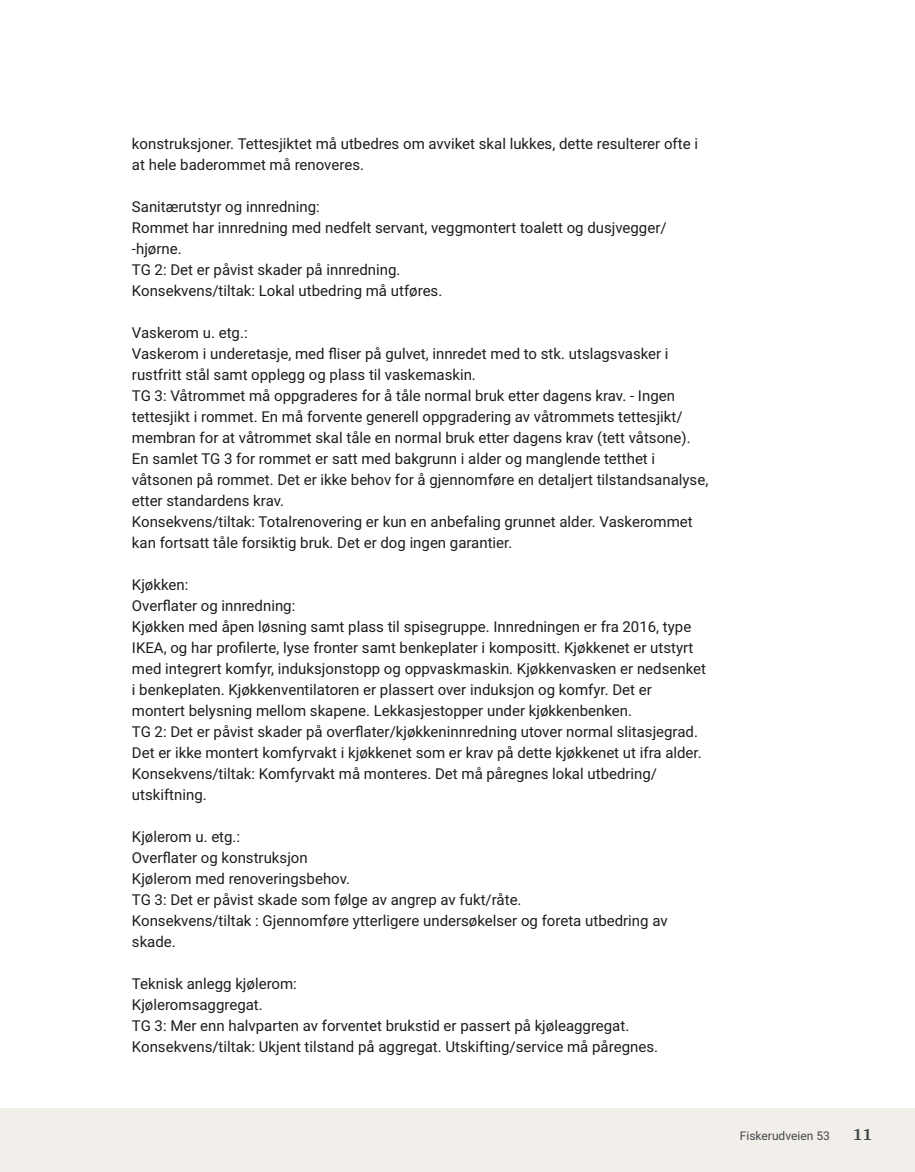
<style>
.page{position:relative;width:915px;height:1172px;background:#fff}
.page>*{position:absolute;margin:0;border:0;box-sizing:border-box;transform-origin:0 0}
.t1{font:700 18px "Arya";color:#414749}
.t2{font:15px/21px "Roboto Vitec";color:#1d1d1b}
.t3{font:12px "Roboto Vitec";color:#414749}
</style>
<div class="page">
<div style="left:0;top:1108px;width:914px;height:64px;background:#f2eeea"></div>
<p class="t2" style="left:132px;top:132px;width:567px">konstruksjoner. Tettesjiktet må utbedres om avviket skal lukkes, dette resulterer ofte i at hele baderommet må renoveres.</p>
<p class="t2" style="left:132px;top:195px;width:536px">Sanitærutstyr og innredning:<br>Rommet har innredning med nedfelt servant, veggmontert toalett og dusjvegger/ ‑hjørne.<br>TG 2: Det er påvist skader på innredning.<br>Konsekvens/tiltak: Lokal utbedring må utføres.</p>
<p class="t2" style="left:132px;top:321px;width:577px">Vaskerom u. etg.:<br>Vaskerom i underetasje, med fliser på gulvet, innredet med to stk. utslagsvasker i rustfritt stål samt opplegg og plass til vaskemaskin.<br>TG 3: Våtrommet må oppgraderes for å tåle normal bruk etter dagens krav. ‑ Ingen tettesjikt i rommet. En må forvente generell oppgradering av våtrommets tettesjikt/ membran for at våtrommet skal tåle en normal bruk etter dagens krav (tett våtsone).<br>En samlet TG 3 for rommet er satt med bakgrunn i alder og manglende tetthet i våtsonen på rommet. Det er ikke behov for å gjennomføre en detaljert tilstandsanalyse, etter standardens krav.<br>Konsekvens/tiltak: Totalrenovering er kun en anbefaling grunnet alder. Vaskerommet kan fortsatt tåle forsiktig bruk. Det er dog ingen garantier.</p>
<p class="t2" style="left:132px;top:573px;width:575px">Kjøkken:<br>Overflater og innredning:<br>Kjøkken med åpen løsning samt plass til spisegruppe. Innredningen er fra 2016, type IKEA, og har profilerte, lyse fronter samt benkeplater i kompositt. Kjøkkenet er utstyrt med integrert komfyr, induksjonstopp og oppvaskmaskin. Kjøkkenvasken er nedsenket i benkeplaten. Kjøkkenventilatoren er plassert over induksjon og komfyr. Det er montert belysning mellom skapene. Lekkasjestopper under kjøkkenbenken.<br>TG 2: Det er påvist skader på overflater/kjøkkeninnredning utover normal slitasjegrad.<br>Det er ikke montert komfyrvakt i kjøkkenet som er krav på dette kjøkkenet ut ifra alder.<br>Konsekvens/tiltak: Komfyrvakt må monteres. Det må påregnes lokal utbedring/ utskiftning.</p>
<p class="t2" style="left:132px;top:825px;width:537px">Kjølerom u. etg.:<br>Overflater og konstruksjon<br>Kjølerom med renoveringsbehov.<br>TG 3: Det er påvist skade som følge av angrep av fukt/råte.<br>Konsekvens/tiltak : Gjennomføre ytterligere undersøkelser og foreta utbedring av skade.</p>
<p class="t2" style="left:132px;top:972px;width:527px">Teknisk anlegg kjølerom:<br>Kjøleromsaggregat.<br>TG 3: Mer enn halvparten av forventet brukstid er passert på kjøleaggregat.<br>Konsekvens/tiltak: Ukjent tilstand på aggregat. Utskifting/service må påregnes.</p>
<p class="t3" style="left:739px;top:1127px;width:91px">Fiskerudveien 53</p>
<p class="t1" style="left:852px;top:1123px;width:21px">11</p>
</div>
